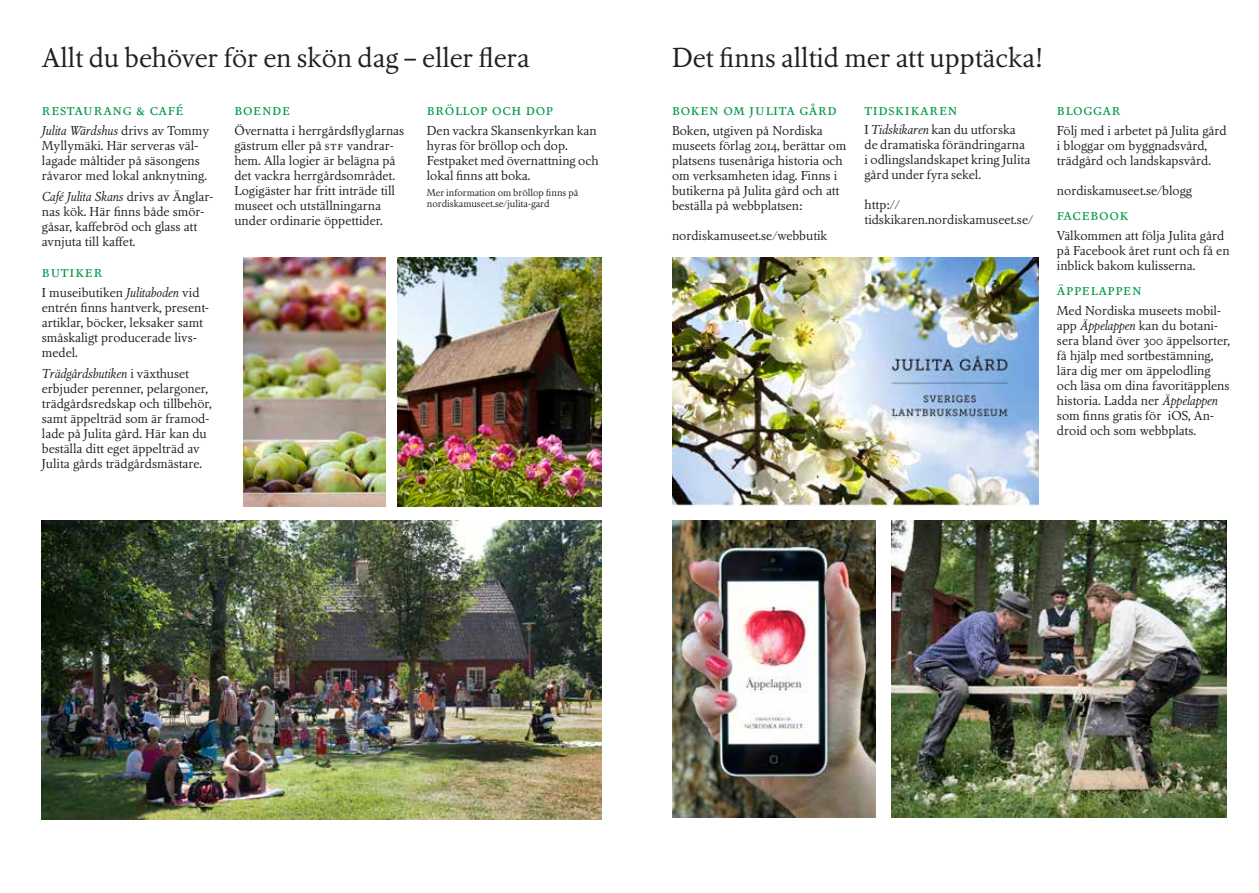
<style>
.page{position:relative;width:1259px;height:893px;background:#fff}
.page>*{position:absolute;margin:0;border:0;box-sizing:border-box;transform-origin:0 0}
.t1{font:27px "Nordling BQ";color:#231f20}
.t2{font:16.5px "Nordling Expert BQ";letter-spacing:.04em;color:#00984a}
.t3{font:16.5px "Nordling Expert BQ";letter-spacing:.06em;color:#00984a}
.t4{font:12.75px/15px "Nordling BQ";color:#231f20}
.t5{font:9.75px/10.5px "Nordling BQ";color:#231f20}
.s1{font-family:"Nordling Expert BQ"}
.s2{font-style:italic}
</style>
<div class="page">
<img style="left:398px;top:258px;width:203px;height:248px">
<img style="left:42px;top:521px;width:559px;height:299px">
<img style="left:244px;top:258px;width:141px;height:248px">
<img style="left:891px;top:521px;width:335px;height:296px">
<img style="left:672px;top:521px;width:203px;height:296px">
<img style="left:672px;top:258px;width:367px;height:248px">
<h1 class="t1" style="left:42px;top:42px;width:489px">Allt du behöver för en skön dag – eller flera</h1>
<h1 class="t1" style="left:672px;top:42px;width:371px">Det finns alltid mer att upptäcka!</h1>
<p class="t2" style="left:672px;top:100px;width:166px">boken om julita gård</p>
<p class="t4" style="left:672px;top:123px;width:176px">Boken, utgiven på Nordiska museets förlag <span class="s1">2014</span>, berättar om platsens tusenåriga historia och om verksamheten idag. Finns i butikerna på Julita gård och att beställa på webbplatsen:</p>
<p class="t4" style="left:672px;top:228px;width:157px">nordiskamuseet.se/webbutik</p>
<p class="t2" style="left:42px;top:100px;width:143px">restaurang &amp; café</p>
<p class="t4" style="left:42px;top:123px;width:169px"><span class="s2">Julita Wärdshus</span> drivs av Tommy<br>Myllymäki. Här serveras väl&shy;lagade måltider på säsongens råvaror med lokal anknytning.</p>
<p class="t4" style="left:42px;top:189px;width:173px"><span class="s2">Café Julita Skans</span> drivs av Änglar&shy;nas kök. Här finns både smör&shy;gåsar, kaffebröd och glass att avnjuta till kaffet.</p>
<p class="t3" style="left:42px;top:262px;width:62px">butiker</p>
<p class="t4" style="left:42px;top:285px;width:168px">I museibutiken <span class="s2">Julitaboden</span> vid entrén finns hantverk, present&shy;artiklar, böcker, leksaker samt småskaligt producerade livs&shy;medel.</p>
<p class="t4" style="left:42px;top:366px;width:171px"><span class="s2">Trädgårdsbutiken</span> i växthuset erbjuder perenner, pelargoner, trädgårdsredskap och tillbehör, samt äppelträd som är framod&shy;lade på Julita gård. Här kan du beställa ditt eget äppelträd av<br>Julita gårds trädgårdsmästare.</p>
<p class="t2" style="left:427px;top:100px;width:128px">bröllop och dop</p>
<p class="t4" style="left:427px;top:123px;width:173px">Den vackra Skansenkyrkan kan hyras för bröllop och dop.<br>Festpaket med övernattning och lokal finns att boka.</p>
<p class="t5" style="left:427px;top:188px;width:153px">Mer information om bröllop finns på nordiskamuseet.se/julita-gard</p>
<p class="t3" style="left:864px;top:100px;width:94px">tidskikaren</p>
<p class="t4" style="left:864px;top:123px;width:167px">I <span class="s2">Tidskikaren</span> kan du utforska de dramatiska förändringarna i odlingslandskapet kring Julita gård under fyra sekel.</p>
<p class="t4" style="left:864px;top:198px;width:170px">http:// tidskikaren.nordiskamuseet.se/</p>
<p class="t2" style="left:234px;top:100px;width:57px">boende</p>
<p class="t4" style="left:234px;top:123px;width:171px">Övernatta i herrgårdsflyglarnas gästrum eller på <span class="s1">stf</span> vandrar&shy;hem. Alla logier är belägna på det vackra herrgårdsområdet.<br>Logigäster har fritt inträde till museet och utställningarna under ordinarie öppettider.</p>
<p class="t2" style="left:1057px;top:100px;width:65px">bloggar</p>
<p class="t4" style="left:1057px;top:123px;width:171px">Följ med i arbetet på Julita gård i bloggar om byggnadsvård, trädgård och landskapsvård.</p>
<p class="t4" style="left:1057px;top:183px;width:137px">nordiskamuseet.se/blogg</p>
<p class="t2" style="left:1057px;top:205px;width:73px">facebook</p>
<p class="t4" style="left:1057px;top:228px;width:174px">Välkommen att följa Julita gård på Facebook året runt och få en inblick bakom kulisserna.</p>
<p class="t2" style="left:1057px;top:280px;width:86px">äppelappen</p>
<p class="t4" style="left:1057px;top:303px;width:175px">Med Nordiska museets mobil&shy;app <span class="s2">Äppelappen</span> kan du botani&shy;sera bland över <span class="s1">300</span> äppelsorter, få hjälp med sortbestämning, lära dig mer om äppelodling och läsa om dina favoritäpplens historia. Ladda ner <span class="s2">Äppelappen </span>som finns gratis för iOS, An&shy;droid och som webbplats.</p>
</div>
